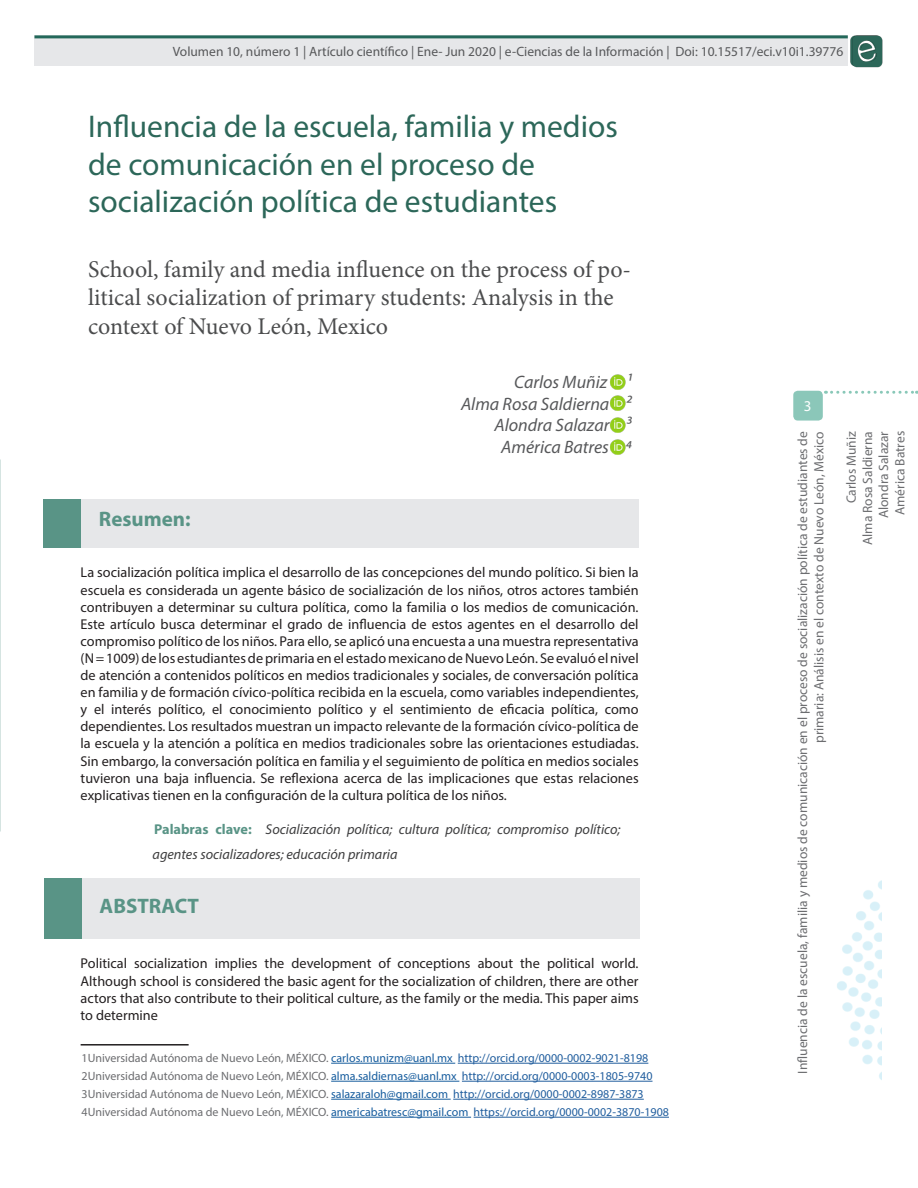
<style>
.page{position:relative;width:918px;height:1188px;background:#fff}
.page>*{position:absolute;margin:0;border:0;box-sizing:border-box;transform-origin:0 0}
.Título_del_artículo{font:31.5px/37.8px "Myriad Pro";color:#2c6759}
.Título_del_artículo-2{font:24px/28.8px "Minion Pro";color:#4b4c4d}
.Encabezado_Nivel_1{font:700 21px "Myriad Pro";color:#599486}
.Autores{font:italic 18px "Myriad Pro";color:#57585a}
.t1{font:15px "Myriad Pro";color:#fff}
.Resumen{font:14.25px/17.1px "Myriad Pro";color:#231f20;text-align:justify}
.Título_palabras_clav{font:italic 14.25px/25.2px "Myriad Pro";color:#3e3e3f}
.t2{font:13.5px/16.2px "Myriad Pro";color:#6c6d70;text-align:right}
.t3{font:13.5px "Myriad Pro";color:#57585a}
.Nota_al_pie{font:12px "Myriad Pro";color:#6c6d70}
.s1{font-weight:700;font-style:normal;color:#599486}
.s2{color:#175d9e}
.s3{color:#215e9e}
</style>
<div class="page">
<div style="left:34px;top:35px;width:814px;height:31px;background:#e6e7e9"></div>
<hr style="left:34px;top:35px;width:814px;height:3px;background:#23685a">
<svg style="left:832px;top:391px;width:85px;height:3px"></svg>
<div style="left:793px;top:391px;width:30px;height:30px;background:#8bc7b9;border-radius:4px"></div>
<img style="left:837px;top:880px;width:45px;height:200px">
<img style="left:850px;top:35px;width:33px;height:33px">
<hr style="left:81px;top:1044px;width:108px;height:2px;background:#231f20">
<div style="left:43px;top:499px;width:38px;height:49px;background:#599486"></div>
<div style="left:81px;top:499px;width:558px;height:49px;background:#e6e7e9"></div>
<hr style="left:331px;top:1063px;width:124px;height:1px;background:#175d9e">
<hr style="left:458px;top:1063px;width:190px;height:1px;background:#215e9e">
<hr style="left:331px;top:1081px;width:128px;height:1px;background:#175d9e">
<hr style="left:462px;top:1081px;width:191px;height:1px;background:#215e9e">
<hr style="left:331px;top:1099px;width:120px;height:1px;background:#175d9e">
<hr style="left:453px;top:1099px;width:191px;height:1px;background:#215e9e">
<hr style="left:331px;top:1117px;width:140px;height:1px;background:#175d9e">
<hr style="left:474px;top:1117px;width:195px;height:1px;background:#215e9e">
<div style="left:44px;top:878px;width:38px;height:61px;background:#599486"></div>
<div style="left:82px;top:878px;width:557px;height:61px;background:#e6e7e9"></div>
<img style="left:610px;top:374px;width:16px;height:81px">
<p class="t3" style="left:173px;top:43px;width:672px">Volumen 10, número 1 | Artículo científico | Ene- Jun 2020 | e-Ciencias de la Información | Doi: 10.15517/eci.v10i1.39776</p>
<p class="Título_del_artículo" style="left:88px;top:107px;width:531px">Influencia de la escuela, familia y medios de comunicación en el proceso de socialización política de estudiantes</p>
<p class="Título_del_artículo-2" style="left:88px;top:255px;width:545px">School, family and media influence on the process of po&shy;litical socialization of primary students: Analysis in the context of Nuevo León, Mexico</p>
<p class="Autores" style="left:514px;top:371px;width:118px">Carlos Muñiz 1</p>
<p class="Autores" style="left:461px;top:393px;width:172px">Alma Rosa Saldierna 2</p>
<p class="Autores" style="left:495px;top:414px;width:138px">Alondra Salazar 3</p>
<p class="Autores" style="left:501px;top:436px;width:131px">América Batres 4</p>
<p class="Encabezado_Nivel_1" style="left:99px;top:505px;width:93px">Resumen:</p>
<p class="Resumen" style="left:81px;top:564px;width:560px">La socialización política implica el desarrollo de las concepciones del mundo político. Si bien la escuela es considerada un agente básico de socialización de los niños, otros actores también contribuyen a determinar su cultura política, como la familia o los medios de comunicación.<br>Este artículo busca determinar el grado de influencia de estos agentes en el desarrollo del compromiso político de los niños. Para ello, se aplicó una encuesta a una muestra representativa (N = 1009) de los estudiantes de primaria en el estado mexicano de Nuevo León. Se evaluó el nivel de atención a contenidos políticos en medios tradicionales y sociales, de conversación política en familia y de formación cívico-política recibida en la escuela, como variables independientes, y el interés político, el conocimiento político y el sentimiento de eficacia política, como dependientes. Los resultados muestran un impacto relevante de la formación cívico-política de la escuela y la atención a política en medios tradicionales sobre las orientaciones estudiadas.<br>Sin embargo, la conversación política en familia y el seguimiento de política en medios sociales tuvieron una baja influencia. Se reflexiona acerca de las implicaciones que estas relaciones explicativas tienen en la configuración de la cultura política de los niños.</p>
<p class="Título_palabras_clav" style="left:153px;top:816px;width:470px"><span class="s1">Palabras clave:</span> Socialización política; cultura política; compromiso político; agentes socializadores; educación primaria</p>
<p class="Encabezado_Nivel_1" style="left:100px;top:892px;width:101px">ABSTRACT</p>
<p class="Resumen" style="left:81px;top:955px;width:560px">Political socialization implies the development of conceptions about the political world.<br>Although school is considered the basic agent for the socialization of children, there are other actors that also contribute to their political culture, as the family or the media. This paper aims to determine</p>
<p class="Nota_al_pie" style="left:82px;top:1051px;width:568px">1Universidad Autónoma de Nuevo León, MÉXICO. <span class="s2">carlos.munizm@uanl.mx</span> <span class="s3">http://orcid.org/0000-0002-9021-8198</span></p>
<p class="Nota_al_pie" style="left:82px;top:1069px;width:572px">2Universidad Autónoma de Nuevo León, MÉXICO. <span class="s2">alma.saldiernas@uanl.mx</span> <span class="s3">http://orcid.org/0000-0003-1805-9740</span></p>
<p class="Nota_al_pie" style="left:82px;top:1087px;width:564px">3Universidad Autónoma de Nuevo León, MÉXICO. <span class="s2">salazaraloh@gmail.com</span> <span class="s3">http://orcid.org/0000-0002-8987-3873</span></p>
<p class="Nota_al_pie" style="left:82px;top:1105px;width:589px">4Universidad Autónoma de Nuevo León, MÉXICO. <span class="s2">americabatresc@gmail.com</span> <span class="s3">https://orcid.org/0000-0002-3870-1908</span></p>
<p class="t1" style="left:804px;top:397px;width:9px">3</p>
<p class="t2" style="left:794px;top:1074px;width:644px;rotate:-90deg">Influencia de la escuela, familia y medios de comunicación en el proceso de socialización política de estudiantes de primaria: Análisis en el contexto de Nuevo León, México</p>
<p class="t2" style="left:843px;top:545px;width:115px;rotate:-90deg">Carlos Muñiz<br>Alma Rosa Saldierna<br>Alondra Salazar<br>América Batres</p>
</div>
